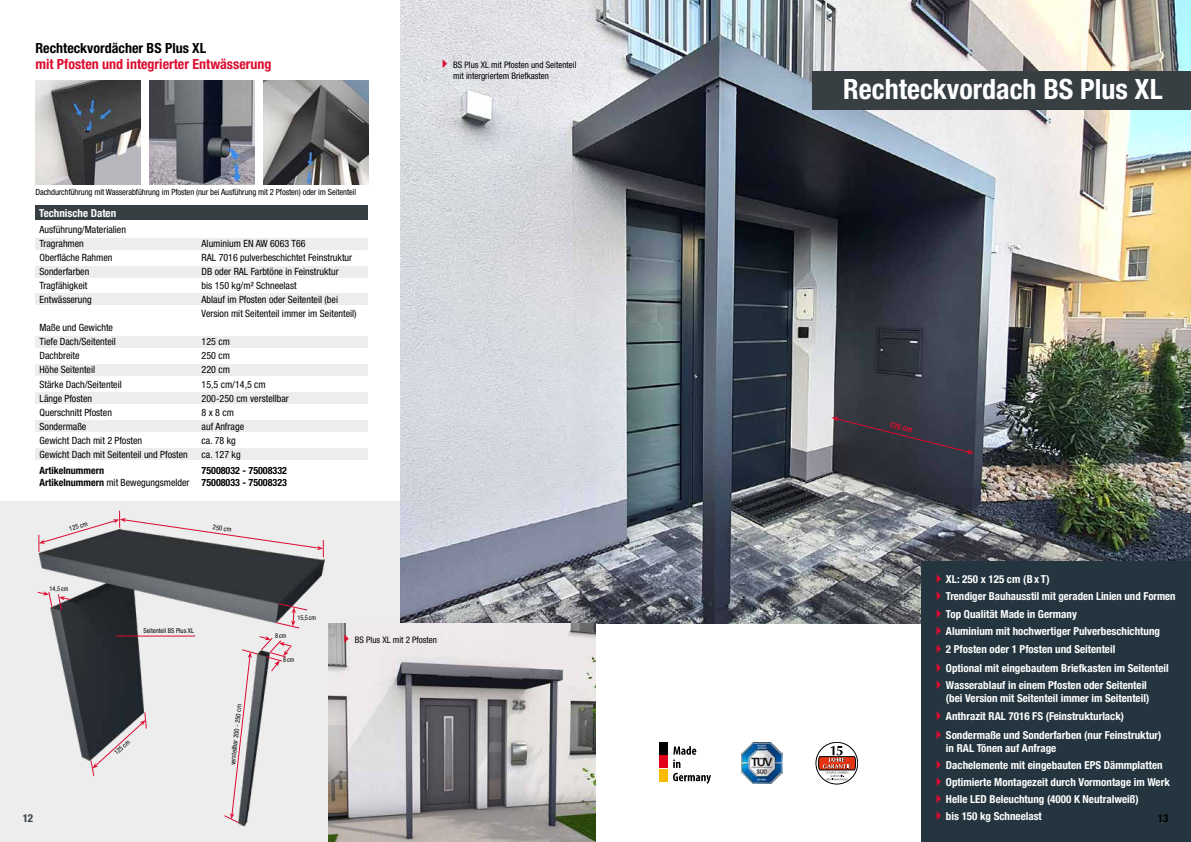
<style>
.page{position:relative;width:1191px;height:842px;background:#fff}
.page>*{position:absolute;margin:0;border:0;box-sizing:border-box;transform-origin:0 0}
.t1{font:700 condensed 28px "Helvetica Neue LT Pro";color:#fff}
.t2{font:700 condensed 14px "Helvetica Neue LT Pro";color:#dd0b2f}
.t3{font:700 condensed 14px "Helvetica Neue LT Pro";color:#000}
.t4{font:700 condensed 11px/17.5px "Helvetica Neue LT Pro";color:#fff}
.t5{font:700 condensed 11px "Helvetica Neue LT Pro";color:#373f43}
.t6{font:700 condensed 11px "Helvetica Neue LT Pro";color:#000}
.t7{font:condensed 10px/14px "Helvetica Neue LT Pro";color:#000}
.t8{font:700 condensed 10px/12px "Helvetica Neue LT Pro";color:#000;text-align:right}
.t9{font:condensed 9px/10.8px "Helvetica Neue LT Pro";color:#000}
.t10{font:condensed 8.5px "Helvetica Neue LT Pro";letter-spacing:-.01em;color:#000}
.t11{font:700 condensed 8px "Helvetica Neue LT Pro";color:#dd0b2f}
.t12{font:condensed 6.6px "Helvetica Neue LT Pro";color:#000}
.t13{font:condensed 6.6px "Helvetica Neue LT Pro";color:#000;scale:.95 1}
.s1{font-weight:400}
</style>
<div class="page">
<div style="left:0;top:502px;width:595px;height:340px;background:#ededed"></div>
<div style="left:35px;top:238px;width:333px;height:12px;background:#ededed"></div>
<div style="left:35px;top:266px;width:333px;height:12px;background:#ededed"></div>
<div style="left:35px;top:336px;width:333px;height:12px;background:#ededed"></div>
<div style="left:35px;top:364px;width:333px;height:12px;background:#ededed"></div>
<div style="left:35px;top:392px;width:333px;height:12px;background:#ededed"></div>
<div style="left:35px;top:420px;width:333px;height:12px;background:#ededed"></div>
<div style="left:35px;top:448px;width:333px;height:12px;background:#ededed"></div>
<div style="left:35px;top:294px;width:333px;height:11px;background:#ededed"></div>
<img style="left:35px;top:80px;width:105px;height:105px">
<img style="left:149px;top:80px;width:105px;height:105px">
<img style="left:400px;top:0;width:791px;height:624px">
<img style="left:263px;top:80px;width:105px;height:105px">
<img style="left:38px;top:510px;width:300px;height:317px">
<svg style="left:276px;top:603px;width:31px;height:25px"></svg>
<svg style="left:224px;top:636px;width:68px;height:187px"></svg>
<svg style="left:91px;top:712px;width:56px;height:64px"></svg>
<svg style="left:37px;top:591px;width:15px;height:17px"></svg>
<svg style="left:58px;top:594px;width:13px;height:16px"></svg>
<hr style="left:116px;top:636px;width:79px;height:1px;background:#dd0b2f">
<svg style="left:39px;top:511px;width:285px;height:46px"></svg>
<svg style="left:831px;top:417px;width:143px;height:37px;background:#3a3642"></svg>
<div style="left:812px;top:71px;width:379px;height:38px;background:#373f43"></div>
<div style="left:921px;top:561px;width:270px;height:281px;background:#24353f"></div>
<svg style="left:816px;top:742px;width:41px;height:42px"></svg>
<div style="left:815px;top:742px;width:42px;height:42px;border:1px solid #000;border-radius:50%"></div>
<svg style="left:817px;top:746px;width:40px;height:34px"></svg>
<div style="left:659px;top:742px;width:9px;height:13px;background:#000"></div>
<div style="left:659px;top:756px;width:9px;height:12px;background:#e2001a"></div>
<div style="left:659px;top:769px;width:9px;height:12px;background:#fabb00"></div>
<svg style="left:673px;top:746px;width:38px;height:38px"></svg>
<img style="left:741px;top:742px;width:42px;height:42px">
<div style="left:35px;top:206px;width:333px;height:14px;background:#373f43"></div>
<img style="left:328px;top:624px;width:267px;height:218px">
<svg style="left:443px;top:59px;width:4px;height:9px"></svg>
<svg style="left:345px;top:634px;width:4px;height:9px"></svg>
<p class="t3" style="left:35px;top:39px;width:172px">Rechteckvordächer BS Plus XL</p>
<p class="t2" style="left:35px;top:56px;width:238px">mit Pfosten und integrierter Entwässerung</p>
<p class="t10" style="left:35px;top:187px;width:322px">Dachdurchführung mit Wasserabführung im Pfosten (nur bei Ausführung mit 2 Pfosten) oder im Seitenteil</p>
<p class="t4" style="left:39px;top:204px;width:78px">Technische Daten</p>
<p class="t7" style="left:40px;top:223px;width:88px">Ausführung/Materialien<br>Tragrahmen</p>
<p class="t7" style="left:202px;top:237px;width:105px">Aluminium EN AW 6063 T66</p>
<p class="t7" style="left:40px;top:251px;width:74px">Oberfläche Rahmen</p>
<p class="t7" style="left:202px;top:251px;width:152px">RAL 7016 pulverbeschichtet Feinstruktur</p>
<p class="t7" style="left:40px;top:265px;width:51px">Sonderfarben</p>
<p class="t7" style="left:202px;top:265px;width:139px">DB oder RAL Farbtöne in Feinstruktur</p>
<p class="t7" style="left:40px;top:279px;width:49px">Tragfähigkeit</p>
<p class="t7" style="left:202px;top:279px;width:97px">bis 150 kg/m² Schneelast</p>
<p class="t7" style="left:40px;top:293px;width:54px">Entwässerung</p>
<p class="t7" style="left:202px;top:293px;width:156px">Ablauf im Pfosten oder Seitenteil (bei<br>Version mit Seitenteil immer im Seitenteil)</p>
<p class="t7" style="left:40px;top:321px;width:78px">Maße und Gewichte<br>Tiefe Dach/Seitenteil</p>
<p class="t7" style="left:202px;top:335px;width:30px">125 cm</p>
<p class="t7" style="left:40px;top:349px;width:41px">Dachbreite</p>
<p class="t7" style="left:202px;top:349px;width:30px">250 cm</p>
<p class="t7" style="left:40px;top:363px;width:57px">Höhe Seitenteil</p>
<p class="t7" style="left:202px;top:363px;width:30px">220 cm</p>
<p class="t7" style="left:40px;top:377px;width:84px">Stärke Dach/Seitenteil</p>
<p class="t7" style="left:202px;top:377px;width:66px">15,5 cm/14,5 cm</p>
<p class="t7" style="left:40px;top:391px;width:54px">Länge Pfosten</p>
<p class="t7" style="left:202px;top:391px;width:89px">200-250 cm verstellbar</p>
<p class="t7" style="left:40px;top:405px;width:74px">Querschnitt Pfosten</p>
<p class="t7" style="left:202px;top:405px;width:34px">8 x 8 cm</p>
<p class="t7" style="left:40px;top:419px;width:48px">Sondermaße</p>
<p class="t7" style="left:202px;top:419px;width:44px">auf Anfrage</p>
<p class="t7" style="left:40px;top:433px;width:104px">Gewicht Dach mit 2 Pfosten</p>
<p class="t7" style="left:202px;top:433px;width:36px">ca. 78 kg</p>
<p class="t7" style="left:40px;top:447px;width:150px">Gewicht Dach mit Seitenteil und Pfosten</p>
<p class="t7" style="left:202px;top:447px;width:40px">ca. 127 kg</p>
<p class="t8" style="left:40px;top:464px;width:66px">Artikelnummern</p>
<p class="t8" style="left:40px;top:464px;width:249px">75008032 - 75008332<br>Artikelnummern <span class="s1">mit Bewegungsmelder</span> 75008033 - 75008323</p>
<p class="t12" style="left:68px;top:525px;width:20px;rotate:-16deg">125 cm</p>
<p class="t12" style="left:213px;top:523px;width:20px;rotate:8deg">250 cm</p>
<p class="t9" style="left:453px;top:59px;width:125px">BS Plus XL mit Pfosten und Seitenteil mit intergriertem Briefkasten</p>
<h1 class="t1" style="left:843px;top:73px;width:321px">Rechteckvordach BS Plus XL</h1>
<p class="t11" style="left:891px;top:420px;width:25px;rotate:14deg">125 cm</p>
<p class="t4" style="left:946px;top:570px;width:231px">XL: 250 x 125 cm (BxT)<br>Trendiger Bauhausstil mit geraden Linien und Formen Top Qualität Made in Germany<br>Aluminium mit hochwertiger Pulverbeschichtung<br>2 Pfosten oder 1 Pfosten und Seitenteil</p>
<p class="t4" style="left:946px;top:659px;width:224px">Optional mit eingebautem Briefkasten im Seitenteil<br>Wasserablauf in einem Pfosten oder Seitenteil</p>
<p class="t4" style="left:946px;top:690px;width:205px">(bei Version mit Seitenteil immer im Seitenteil)<br>Anthrazit RAL 7016 FS (Feinstrukturlack)</p>
<p class="t4" style="left:946px;top:728px;width:217px;line-height:13.2px">Sondermaße und Sonderfarben (nur Feinstruktur) in RAL Tönen auf Anfrage</p>
<p class="t4" style="left:946px;top:757px;width:225px;line-height:17px">Dachelemente mit eingebauten EPS Dämmplatten Optimierte Montagezeit durch Vormontage im Werk Helle LED Beleuchtung (4000 K Neutralweiß)<br>bis 150 kg Schneelast</p>
<p class="t13" style="left:50px;top:585px;width:21px">14,5 cm</p>
<p class="t13" style="left:297px;top:614px;width:21px">15,5 cm</p>
<p class="t12" style="left:143px;top:627px;width:52px">Seitenteil BS Plus XL</p>
<p class="t13" style="left:275px;top:632px;width:13px">8cm</p>
<p class="t13" style="left:283px;top:656px;width:13px">8cm</p>
<p class="t9" style="left:355px;top:635px;width:84px">BS Plus XL mit 2 Pfosten</p>
<p class="t12" style="left:229px;top:765px;width:63px;rotate:-84deg">verstellbar 200 - 250 cm</p>
<p class="t12" style="left:113px;top:751px;width:20px;rotate:-43deg">125 cm</p>
<p class="t5" style="left:23px;top:812px;width:12px">12</p>
<p class="t6" style="left:1157px;top:812px;width:12px">13</p>
</div>
